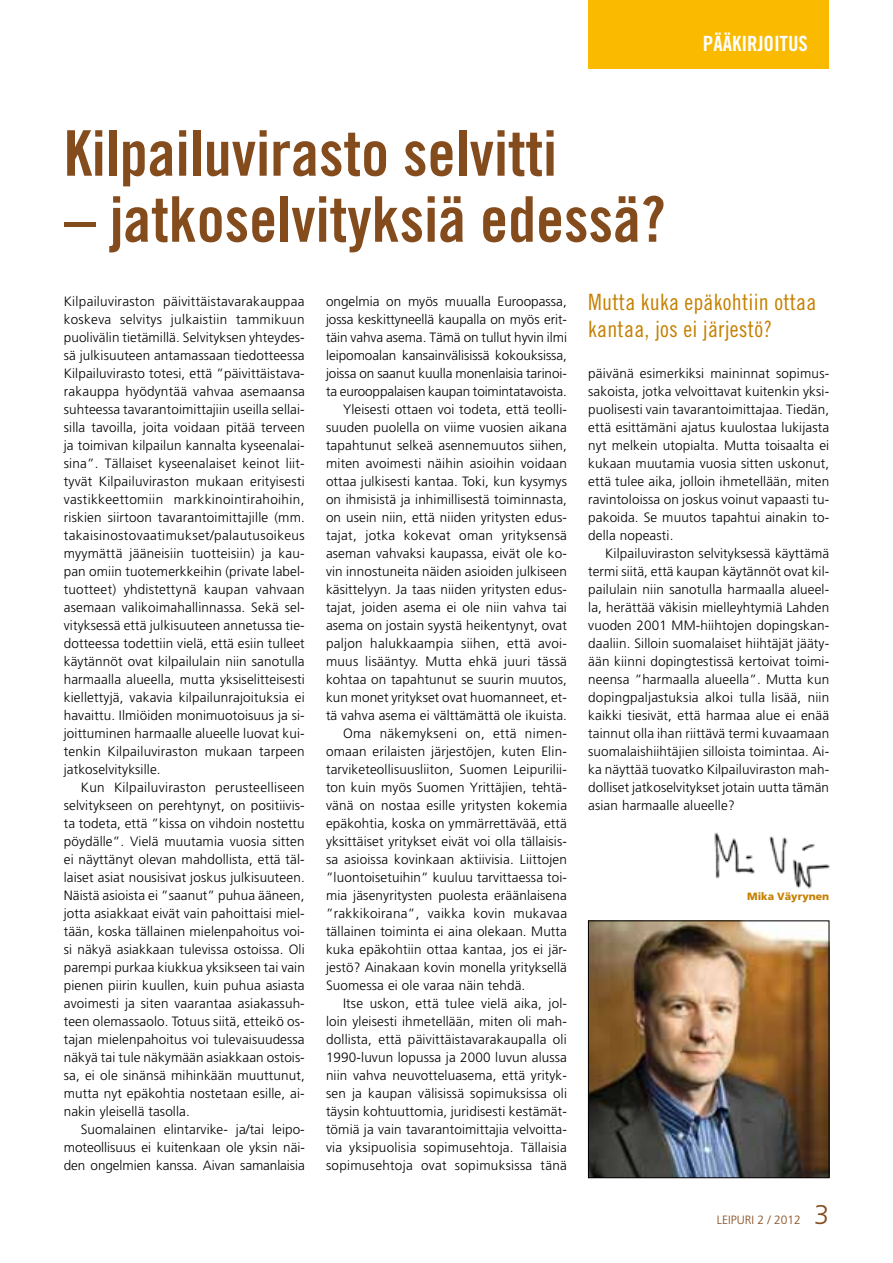
<style>
.page{position:relative;width:893px;height:1263px;background:#fff}
.page>*{position:absolute;margin:0;border:0;box-sizing:border-box;transform-origin:0 0}
.t1{font:63px "Trade Gothic Bold Cond Twenty";color:#844b1c}
.t2{font:300 27px "Frutiger";color:#844b1c}
.t3{font:22.5px/27px "Trade Gothic Cond Eighteen";letter-spacing:.01em;color:#c58000}
.t4{font:21px "Trade Gothic Bold Cond Twenty";color:#fff}
.t5{font:300 13.5px/18px "Frutiger";letter-spacing:.01em;color:#000;text-align:justify}
.t6{font:300 13.5px "Frutiger";letter-spacing:-.01em;color:#000}
.t7{font:300 12px "Frutiger";color:#844b1c}
.t8{font:900 10.5px "Frutiger";color:#c58000}
</style>
<div class="page">
<img style="left:714px;top:832px;width:116px;height:57px">
<div style="left:588px;top:0;width:241px;height:68px;background:#faba00"></div>
<img style="left:590px;top:923px;width:237px;height:253px">
<div style="left:588px;top:921px;width:241px;height:257px;border:1px solid #000"></div>
<h1 class="t1" style="left:64px;top:115px;width:495px">Kilpailuvirasto selvitti</h1>
<h1 class="t1" style="left:64px;top:181px;width:603px">– jatkoselvityksiä edessä?</h1>
<h3 class="t4" style="left:703px;top:31px;width:106px">PÄÄKIRJOITUS</h3>
<p class="t5" style="left:64px;top:292px;width:243px">Kilpailuviraston päivittäistavarakauppaa koskeva selvitys julkaistiin tammikuun puolivälin tietämillä. Selvityksen yhteydes&shy;sä julkisuuteen antamassaan tiedotteessa Kilpailuvirasto totesi, että ”päivittäistava&shy;rakauppa hyödyntää vahvaa asemaansa suhteessa tavarantoimittajiin useilla sellai&shy;silla tavoilla, joita voidaan pitää terveen ja toimivan kilpailun kannalta kyseenalai&shy;sina”. Tällaiset kyseenalaiset keinot liit&shy;tyvät Kilpailuviraston mukaan erityisesti vastikkeettomiin markkinointirahoihin, riskien siirtoon tavarantoimittajille (mm. takaisinostovaatimukset/palautusoikeus myymättä jääneisiin tuotteisiin) ja kau&shy;pan omiin tuotemerkkeihin (private label&shy;tuotteet) yhdistettynä kaupan vahvaan asemaan valikoimahallinnassa. Sekä sel&shy;vityksessä että julkisuuteen annetussa tie&shy;dotteessa todettiin vielä, että esiin tulleet käytännöt ovat kilpailulain niin sanotulla harmaalla alueella, mutta yksiselitteisesti kiellettyjä, vakavia kilpailunrajoituksia ei havaittu. Ilmiöiden monimuotoisuus ja si&shy;joittuminen harmaalle alueelle luovat kui&shy;tenkin Kilpailuviraston mukaan tarpeen jatkoselvityksille.</p>
<p class="t5" style="left:64px;top:778px;width:243px;text-indent:17px">Kun Kilpailuviraston perusteelliseen selvitykseen on perehtynyt, on positiivis&shy;ta todeta, että ”kissa on vihdoin nostettu pöydälle”. Vielä muutamia vuosia sitten ei näyttänyt olevan mahdollista, että täl&shy;laiset asiat nousisivat joskus julkisuuteen.<br>Näistä asioista ei ”saanut” puhua ääneen, jotta asiakkaat eivät vain pahoittaisi miel&shy;tään, koska tällainen mielenpahoitus voi&shy;si näkyä asiakkaan tulevissa ostoissa. Oli parempi purkaa kiukkua yksikseen tai vain pienen piirin kuullen, kuin puhua asiasta avoimesti ja siten vaarantaa asiakassuh&shy;teen olemassaolo. Totuus siitä, etteikö os&shy;tajan mielenpahoitus voi tulevaisuudessa näkyä tai tule näkymään asiakkaan ostois&shy;sa, ei ole sinänsä mihinkään muuttunut, mutta nyt epäkohtia nostetaan esille, ai&shy;nakin yleisellä tasolla.</p>
<p class="t5" style="left:64px;top:1120px;width:243px;text-indent:17px">Suomalainen elintarvike- ja/tai leipo&shy;moteollisuus ei kuitenkaan ole yksin näi&shy;den ongelmien kanssa. Aivan samanlaisia</p>
<p class="t5" style="left:326px;top:292px;width:242px">ongelmia on myös muualla Euroopassa,</p>
<p class="t5" style="left:326px;top:310px;width:242px">jossa keskittyneellä kaupalla on myös erit-</p>
<p class="t5" style="left:326px;top:328px;width:242px">täin vahva asema. Tämä on tullut hyvin ilmi</p>
<p class="t5" style="left:326px;top:346px;width:243px">leipomoalan kansainvälisissä kokouksissa,</p>
<p class="t5" style="left:326px;top:364px;width:242px">joissa on saanut kuulla monenlaisia tarinoi-</p>
<p class="t6" style="left:326px;top:383px;width:242px">ta eurooppalaisen kaupan toimintatavoista.</p>
<p class="t5" style="left:343px;top:400px;width:225px">Yleisesti ottaen voi todeta, että teolli-</p>
<p class="t5" style="left:326px;top:418px;width:242px">suuden puolella on viime vuosien aikana</p>
<p class="t5" style="left:326px;top:436px;width:242px">tapahtunut selkeä asennemuutos siihen,</p>
<p class="t5" style="left:326px;top:454px;width:242px">miten avoimesti näihin asioihin voidaan</p>
<p class="t5" style="left:326px;top:472px;width:242px">ottaa julkisesti kantaa. Toki, kun kysymys</p>
<p class="t5" style="left:326px;top:490px;width:242px">on ihmisistä ja inhimillisestä toiminnasta,</p>
<p class="t5" style="left:326px;top:508px;width:242px">on usein niin, että niiden yritysten edus-</p>
<p class="t5" style="left:326px;top:526px;width:243px">tajat, jotka kokevat oman yrityksensä</p>
<p class="t5" style="left:326px;top:544px;width:242px">aseman vahvaksi kaupassa, eivät ole ko-</p>
<p class="t5" style="left:326px;top:562px;width:242px">vin innostuneita näiden asioiden julkiseen</p>
<p class="t5" style="left:326px;top:580px;width:242px">käsittelyyn. Ja taas niiden yritysten edus-</p>
<p class="t5" style="left:326px;top:598px;width:242px">tajat, joiden asema ei ole niin vahva tai</p>
<p class="t5" style="left:326px;top:616px;width:242px">asema on jostain syystä heikentynyt, ovat</p>
<p class="t5" style="left:326px;top:634px;width:242px">paljon halukkaampia siihen, että avoi-</p>
<p class="t5" style="left:326px;top:652px;width:242px">muus lisääntyy. Mutta ehkä juuri tässä</p>
<p class="t5" style="left:326px;top:670px;width:242px">kohtaa on tapahtunut se suurin muutos,</p>
<p class="t5" style="left:326px;top:688px;width:242px">kun monet yritykset ovat huomanneet, et-</p>
<p class="t5" style="left:326px;top:706px;width:242px">tä vahva asema ei välttämättä ole ikuista.</p>
<p class="t5" style="left:343px;top:724px;width:225px">Oma näkemykseni on, että nimen-</p>
<p class="t5" style="left:326px;top:742px;width:242px">omaan erilaisten järjestöjen, kuten Elin-</p>
<p class="t5" style="left:326px;top:760px;width:242px">tarviketeollisuusliiton, Suomen Leipurilii-</p>
<p class="t5" style="left:326px;top:778px;width:242px">ton kuin myös Suomen Yrittäjien, tehtä-</p>
<p class="t5" style="left:326px;top:796px;width:243px">vänä on nostaa esille yritysten kokemia</p>
<p class="t5" style="left:326px;top:814px;width:242px">epäkohtia, koska on ymmärrettävää, että</p>
<p class="t5" style="left:326px;top:832px;width:242px">yksittäiset yritykset eivät voi olla tällaisis-</p>
<p class="t5" style="left:326px;top:850px;width:243px">sa asioissa kovinkaan aktiivisia. Liittojen</p>
<p class="t5" style="left:326px;top:868px;width:242px">”luontoisetuihin” kuuluu tarvittaessa toi-</p>
<p class="t5" style="left:326px;top:886px;width:242px">mia jäsenyritysten puolesta eräänlaisena</p>
<p class="t5" style="left:326px;top:904px;width:243px">”rakkikoirana”, vaikka kovin mukavaa</p>
<p class="t5" style="left:326px;top:922px;width:242px">tällainen toiminta ei aina olekaan. Mutta</p>
<p class="t5" style="left:326px;top:940px;width:242px">kuka epäkohtiin ottaa kantaa, jos ei jär-</p>
<p class="t5" style="left:326px;top:958px;width:242px">jestö? Ainakaan kovin monella yrityksellä</p>
<p class="t5" style="left:326px;top:976px;width:201px">Suomessa ei ole varaa näin tehdä.</p>
<p class="t5" style="left:343px;top:994px;width:225px">Itse uskon, että tulee vielä aika, jol-</p>
<p class="t5" style="left:326px;top:1012px;width:242px">loin yleisesti ihmetellään, miten oli mah-</p>
<p class="t5" style="left:326px;top:1030px;width:242px">dollista, että päivittäistavarakaupalla oli</p>
<p class="t5" style="left:326px;top:1048px;width:242px">1990-luvun lopussa ja 2000 luvun alussa</p>
<p class="t5" style="left:326px;top:1066px;width:242px">niin vahva neuvotteluasema, että yrityk-</p>
<p class="t5" style="left:326px;top:1084px;width:243px">sen ja kaupan välisissä sopimuksissa oli</p>
<p class="t5" style="left:326px;top:1102px;width:242px">täysin kohtuuttomia, juridisesti kestämät-</p>
<p class="t5" style="left:326px;top:1120px;width:242px">tömiä ja vain tavarantoimittajia velvoitta-</p>
<p class="t5" style="left:326px;top:1138px;width:242px">via yksipuolisia sopimusehtoja. Tällaisia</p>
<p class="t5" style="left:326px;top:1156px;width:242px">sopimusehtoja ovat sopimuksissa tänä</p>
<h3 class="t3" style="left:588px;top:288px;width:230px">Mutta kuka epäkohtiin ottaa kantaa, jos ei järjestö?</h3>
<p class="t5" style="left:588px;top:364px;width:242px">päivänä esimerkiksi maininnat sopimus&shy;sakoista, jotka velvoittavat kuitenkin yksi&shy;puolisesti vain tavarantoimittajaa. Tiedän, että esittämäni ajatus kuulostaa lukijasta nyt melkein utopialta. Mutta toisaalta ei kukaan muutamia vuosia sitten uskonut, että tulee aika, jolloin ihmetellään, miten ravintoloissa on joskus voinut vapaasti tu&shy;pakoida. Se muutos tapahtui ainakin to&shy;della nopeasti.</p>
<p class="t5" style="left:588px;top:544px;width:243px;text-indent:17px">Kilpailuviraston selvityksessä käyttämä termi siitä, että kaupan käytännöt ovat kil&shy;pailulain niin sanotulla harmaalla alueel&shy;la, herättää väkisin mielleyhtymiä Lahden vuoden 2001 MM-hiihtojen dopingskan&shy;daaliin. Silloin suomalaiset hiihtäjät jääty&shy;ään kiinni dopingtestissä kertoivat toimi&shy;neensa ”harmaalla alueella”. Mutta kun dopingpaljastuksia alkoi tulla lisää, niin kaikki tiesivät, että harmaa alue ei enää tainnut olla ihan riittävä termi kuvaamaan suomalaishiihtäjien silloista toimintaa. Ai&shy;ka näyttää tuovatko Kilpailuviraston mah&shy;dolliset jatkoselvitykset jotain uutta tämän asian harmaalle alueelle?</p>
<p class="t8" style="left:747px;top:890px;width:83px">Mika Väyrynen</p>
<p class="t7" style="left:717px;top:1212px;width:86px">LEIPURI 2 / 2012</p>
<h2 class="t2" style="left:814px;top:1199px;width:17px">3</h2>
</div>
